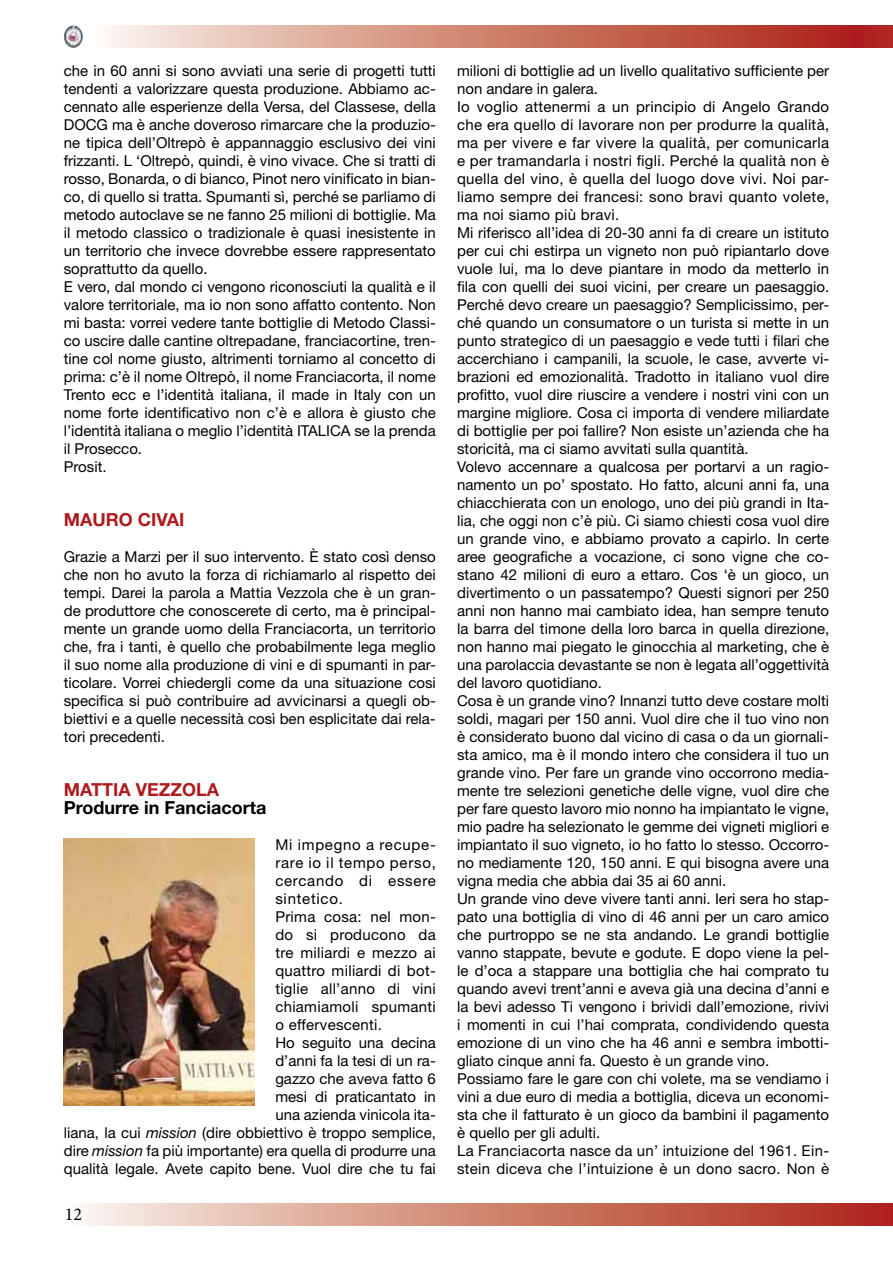
<style>
.page{position:relative;width:893px;height:1263px;background:#fff}
.page>*{position:absolute;margin:0;border:0;box-sizing:border-box;transform-origin:0 0}
.t1{font:700 18px "Helvetica Neue";color:#ae1b1f}
.t2{font:700 18px "Helvetica Neue";color:#000}
.t3{font:18px "Minion Pro";color:#000}
.t4{font:15px/18px "Helvetica Neue";color:#000}
.t5{font:15px "Helvetica Neue";letter-spacing:.02em;color:#000}
.t6{font:15px "Helvetica Neue";letter-spacing:.05em;color:#000}
.s1{font-style:italic}
</style>
<div class="page">
<svg style="left:84px;top:1203px;width:809px;height:23px;background:#d08776"></svg>
<img style="left:64px;top:26px;width:19px;height:22px">
<svg style="left:109px;top:26px;width:784px;height:22px;background:#cf8172"></svg>
<img style="left:64px;top:839px;width:190px;height:267px">
<p class="t4" style="left:64px;top:61px;width:374px">che in 60 anni si sono avviati una serie di progetti tutti tendenti a valorizzare questa produzione. Abbiamo ac&shy;cennato alle esperienze della Versa, del Classese, della DOCG ma è anche doveroso rimarcare che la produzio&shy;ne tipica dell’Oltrepò è appannaggio esclusivo dei vini frizzanti. L ‘Oltrepò, quindi, è vino vivace. Che si tratti di rosso, Bonarda, o di bianco, Pinot nero vinificato in bian&shy;co, di quello si tratta. Spumanti sì, perché se parliamo di metodo autoclave se ne fanno 25 milioni di bottiglie. Ma il metodo classico o tradizionale è quasi inesistente in un territorio che invece dovrebbe essere rappresentato soprattutto da quello.<br>E vero, dal mondo ci vengono riconosciuti la qualità e il valore territoriale, ma io non sono affatto contento. Non mi basta: vorrei vedere tante bottiglie di Metodo Classi&shy;co uscire dalle cantine oltrepadane, franciacortine, tren&shy;tine col nome giusto, altrimenti torniamo al concetto di prima: c’è il nome Oltrepò, il nome Franciacorta, il nome Trento ecc e l’identità italiana, il made in Italy con un nome forte identificativo non c’è e allora è giusto che l’identità italiana o meglio l’identità ITALICA se la prenda il Prosecco.<br>Prosit.</p>
<p class="t1" style="left:64px;top:508px;width:43px">Mauro</p>
<p class="t1" style="left:138px;top:508px;width:46px">Civai</p>
<p class="t4" style="left:64px;top:547px;width:374px;text-align:justify">Grazie a Marzi per il suo intervento. È stato così denso che non ho avuto la forza di richiamarlo al rispetto dei tempi. Darei la parola a Mattia Vezzola che è un gran&shy;de produttore che conoscerete di certo, ma è principal&shy;mente un grande uomo della Franciacorta, un territorio che, fra i tanti, è quello che probabilmente lega meglio il suo nome alla produzione di vini e di spumanti in par&shy;ticolare. Vorrei chiedergli come da una situazione cosi specifica si può contribuire ad avvicinarsi a quegli ob&shy;biettivi e a quelle necessità così ben esplicitate dai rela&shy;tori precedenti.</p>
<p class="t1" style="left:64px;top:778px;width:96px">Mattia Vezzol</p>
<p class="t1" style="left:207px;top:778px;width:14px">a</p>
<p class="t2" style="left:64px;top:796px;width:204px">Produrre in Fanciacorta</p>
<p class="t6" style="left:275px;top:835px;width:162px">Mi impegno a recupe-</p>
<p class="t6" style="left:275px;top:853px;width:162px">rare io il tempo perso,</p>
<p class="t6" style="left:275px;top:871px;width:162px">cercando di essere</p>
<p class="t6" style="left:275px;top:889px;width:69px">sintetico.</p>
<p class="t5" style="left:275px;top:907px;width:162px">Prima cosa: nel mon-</p>
<p class="t5" style="left:275px;top:925px;width:162px">do si producono da</p>
<p class="t5" style="left:275px;top:943px;width:162px">tre miliardi e mezzo ai</p>
<p class="t5" style="left:275px;top:961px;width:162px">quattro miliardi di bot-</p>
<p class="t5" style="left:275px;top:979px;width:162px">tiglie all’anno di vini</p>
<p class="t5" style="left:275px;top:997px;width:162px">chiamiamoli spumanti</p>
<p class="t5" style="left:275px;top:1015px;width:108px">o effervescenti.</p>
<p class="t4" style="left:275px;top:1033px;width:162px">Ho seguito una decina</p>
<p class="t4" style="left:275px;top:1051px;width:162px">d’anni fa la tesi di un ra-</p>
<p class="t4" style="left:275px;top:1069px;width:162px">gazzo che aveva fatto 6</p>
<p class="t4" style="left:275px;top:1087px;width:162px">mesi di praticantato in</p>
<p class="t4" style="left:275px;top:1105px;width:162px">una azienda vinicola ita-</p>
<p class="t4" style="left:64px;top:1123px;width:374px">liana, la cui <span class="s1">mission</span> (dire obbiettivo è troppo semplice,</p>
<p class="t4" style="left:64px;top:1141px;width:374px">dire <span class="s1">mission</span> fa più importante) era quella di produrre una</p>
<p class="t4" style="left:64px;top:1159px;width:374px">qualità legale. Avete capito bene. Vuol dire che tu fai</p>
<p class="t3" style="left:65px;top:1202px;width:19px">12</p>
<p class="t4" style="left:457px;top:61px;width:374px">milioni di bottiglie ad un livello qualitativo sufficiente per non andare in galera.<br>Io voglio attenermi a un principio di Angelo Grando che era quello di lavorare non per produrre la qualità, ma per vivere e far vivere la qualità, per comunicarla e per tramandarla i nostri figli. Perché la qualità non è quella del vino, è quella del luogo dove vivi. Noi par&shy;liamo sempre dei francesi: sono bravi quanto volete, ma noi siamo più bravi.<br>Mi riferisco all’idea di 20-30 anni fa di creare un istituto per cui chi estirpa un vigneto non può ripiantarlo dove vuole lui, ma lo deve piantare in modo da metterlo in fila con quelli dei suoi vicini, per creare un paesaggio.<br>Perché devo creare un paesaggio? Semplicissimo, per&shy;ché quando un consumatore o un turista si mette in un punto strategico di un paesaggio e vede tutti i filari che accerchiano i campanili, la scuole, le case, avverte vi&shy;brazioni ed emozionalità. Tradotto in italiano vuol dire profitto, vuol dire riuscire a vendere i nostri vini con un margine migliore. Cosa ci importa di vendere miliardate di bottiglie per poi fallire? Non esiste un’azienda che ha storicità, ma ci siamo avvitati sulla quantità.<br>Volevo accennare a qualcosa per portarvi a un ragio&shy;namento un po’ spostato. Ho fatto, alcuni anni fa, una chiacchierata con un enologo, uno dei più grandi in Ita&shy;lia, che oggi non c’è più. Ci siamo chiesti cosa vuol dire un grande vino, e abbiamo provato a capirlo. In certe aree geografiche a vocazione, ci sono vigne che co&shy;stano 42 milioni di euro a ettaro. Cos ‘è un gioco, un divertimento o un passatempo? Questi signori per 250 anni non hanno mai cambiato idea, han sempre tenuto la barra del timone della loro barca in quella direzione, non hanno mai piegato le ginocchia al marketing, che è una parolaccia devastante se non è legata all’oggettività del lavoro quotidiano.<br>Cosa è un grande vino? Innanzi tutto deve costare molti soldi, magari per 150 anni. Vuol dire che il tuo vino non è considerato buono dal vicino di casa o da un giornali&shy;sta amico, ma è il mondo intero che considera il tuo un grande vino. Per fare un grande vino occorrono media&shy;mente tre selezioni genetiche delle vigne, vuol dire che per fare questo lavoro mio nonno ha impiantato le vigne, mio padre ha selezionato le gemme dei vigneti migliori e impiantato il suo vigneto, io ho fatto lo stesso. Occorro&shy;no mediamente 120, 150 anni. E qui bisogna avere una vigna media che abbia dai 35 ai 60 anni.<br>Un grande vino deve vivere tanti anni. Ieri sera ho stap&shy;pato una bottiglia di vino di 46 anni per un caro amico che purtroppo se ne sta andando. Le grandi bottiglie vanno stappate, bevute e godute. E dopo viene la pel&shy;le d’oca a stappare una bottiglia che hai comprato tu quando avevi trent’anni e aveva già una decina d’anni e la bevi adesso Ti vengono i brividi dall’emozione, rivivi i momenti in cui l’hai comprata, condividendo questa emozione di un vino che ha 46 anni e sembra imbotti&shy;gliato cinque anni fa. Questo è un grande vino.<br>Possiamo fare le gare con chi volete, ma se vendiamo i vini a due euro di media a bottiglia, diceva un economi&shy;sta che il fatturato è un gioco da bambini il pagamento è quello per gli adulti.<br>La Franciacorta nasce da un’ intuizione del 1961. Ein&shy;stein diceva che l’intuizione è un dono sacro. Non è</p>
</div>
